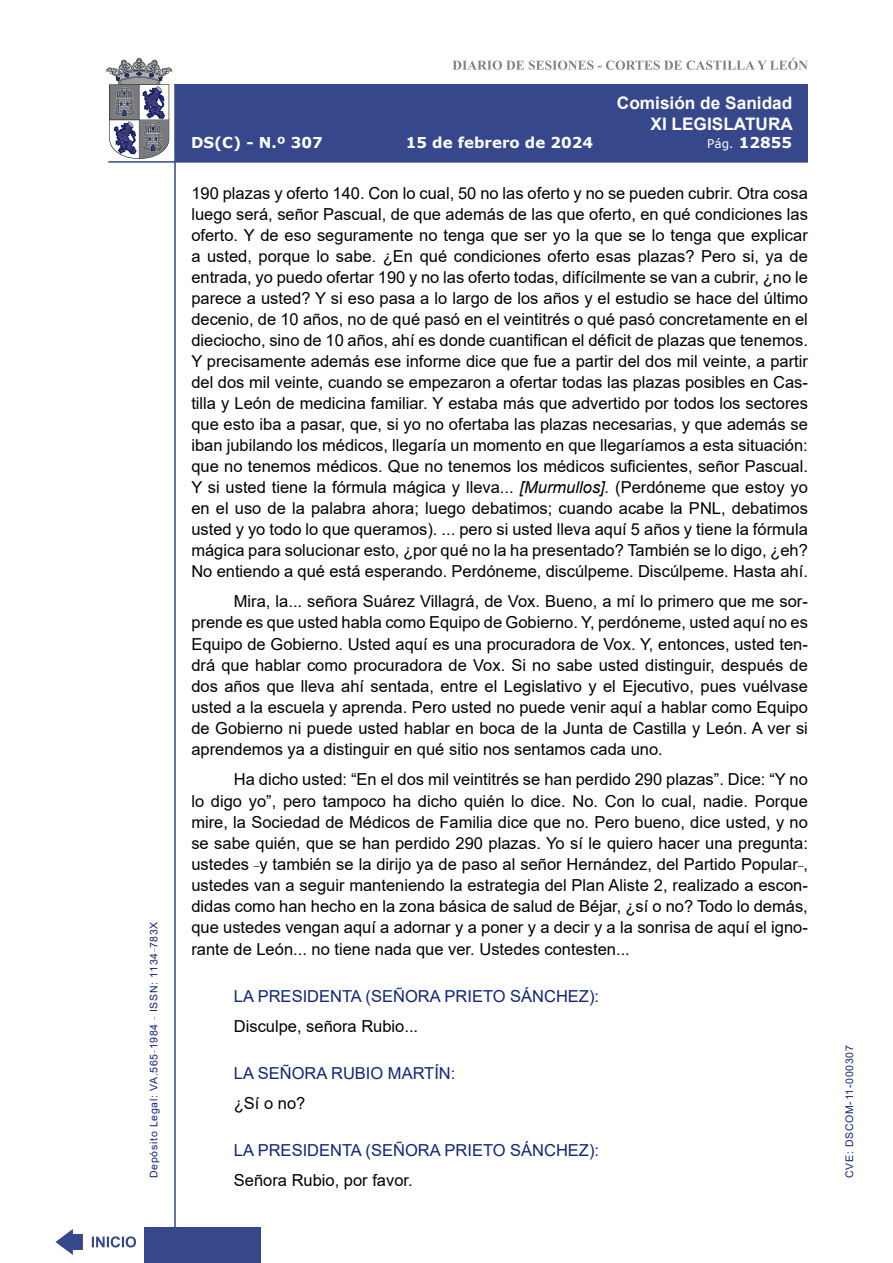
<style>
.page{position:relative;width:893px;height:1263px;background:#fff}
.page>*{position:absolute;margin:0;border:0;box-sizing:border-box;transform-origin:0 0}
.t1{font:700 17.25px/20.7px "Arial";color:#fff;text-align:right}
.t2{font:16.5px/21px "Arial";color:#000;text-align:justify}
.Orador{font:16.5px "Arial";color:#122678}
.t3{font:700 15px "Verdana";color:#fff}
.t4{font:10.5px "Arial";letter-spacing:.065em;color:#122678}
.s1{font-weight:400;font-size:12px}
.s2{font-style:italic}
</style>
<div class="page">
<svg style="left:452px;top:58px;width:356px;height:12px"></svg>
<hr style="left:174px;top:84px;width:2px;height:1179px;background:#36478c">
<div style="left:144px;top:1227px;width:117px;height:36px;background:#36478c"></div>
<div style="left:175px;top:84px;width:633px;height:78px;background:#36478c"></div>
<hr style="left:108px;top:161px;width:700px;height:2px;background:#36478c">
<svg style="left:92px;top:1236px;width:44px;height:11px"></svg>
<svg style="left:55px;top:1229px;width:28px;height:26px"></svg>
<svg style="left:106px;top:58px;width:66px;height:101px"></svg>
<p class="t4" style="left:146px;top:1178px;width:258px;rotate:-90deg">Depósito Legal: VA.565<sup>_</sup>1984 <sup>_</sup> ISSN: 1134<sup>_</sup>783X</p>
<p class="t1" style="left:617px;top:93px;width:178px">Comisión de Sanidad<br>XI LEGISLATURA</p>
<p class="t3" style="left:191px;top:132px;width:133px">DS(C) - N.º 307</p>
<p class="t3" style="left:406px;top:132px;width:189px">15 de febrero de 2024</p>
<p class="t3" style="left:707px;top:132px;width:86px"><span class="s1">Pág.</span> 12855</p>
<p class="t2" style="left:191px;top:183px;width:618px">190 plazas y oferto 140. Con lo cual, 50 no las oferto y no se pueden cubrir. Otra cosa luego será, señor Pascual, de que además de las que oferto, en qué condiciones las oferto. Y de eso seguramente no tenga que ser yo la que se lo tenga que explicar a usted, porque lo sabe. ¿En qué condiciones oferto esas plazas? Pero si, ya de entrada, yo puedo ofertar 190 y no las oferto todas, difícilmente se van a cubrir, ¿no le parece a usted? Y si eso pasa a lo largo de los años y el estudio se hace del último decenio, de 10 años, no de qué pasó en el veintitrés o qué pasó concretamente en el dieciocho, sino de 10 años, ahí es donde cuantifican el déficit de plazas que tenemos.<br>Y precisamente además ese informe dice que fue a partir del dos mil veinte, a partir del dos mil veinte, cuando se empezaron a ofertar todas las plazas posibles en Cas&shy;tilla y León de medicina familiar. Y estaba más que advertido por todos los sectores que esto iba a pasar, que, si yo no ofertaba las plazas necesarias, y que además se iban jubilando los médicos, llegaría un momento en que llegaríamos a esta situación: que no tenemos médicos. Que no tenemos los médicos suficientes, señor Pascual.<br>Y si usted tiene la fórmula mágica y lleva... <span class="s2">[Murmullos].</span> (Perdóneme que estoy yo en el uso de la palabra ahora; luego debatimos; cuando acabe la PNL, debatimos usted y yo todo lo que queramos). ... pero si usted lleva aquí 5 años y tiene la fórmula mágica para solucionar esto, ¿por qué no la ha presentado? También se lo digo, ¿eh?<br>No entiendo a qué está esperando. Perdóneme, discúlpeme. Discúlpeme. Hasta ahí.</p>
<p class="t2" style="left:191px;top:591px;width:618px;text-indent:43px">Mira, la... señora Suárez Villagrá, de Vox. Bueno, a mí lo primero que me sor&shy;prende es que usted habla como Equipo de Gobierno. Y, perdóneme, usted aquí no es Equipo de Gobierno. Usted aquí es una procuradora de Vox. Y, entonces, usted ten&shy;drá que hablar como procuradora de Vox. Si no sabe usted distinguir, después de dos años que lleva ahí sentada, entre el Legislativo y el Ejecutivo, pues vuélvase usted a la escuela y aprenda. Pero usted no puede venir aquí a hablar como Equipo de Gobierno ni puede usted hablar en boca de la Junta de Castilla y León. A ver si aprendemos ya a distinguir en qué sitio nos sentamos cada uno.</p>
<p class="t2" style="left:191px;top:769px;width:618px;text-indent:43px">Ha dicho usted: “En el dos mil veintitrés se han perdido 290 plazas”. Dice: “Y no lo digo yo”, pero tampoco ha dicho quién lo dice. No. Con lo cual, nadie. Porque mire, la Sociedad de Médicos de Familia dice que no. Pero bueno, dice usted, y no se sabe quién, que se han perdido 290 plazas. Yo sí le quiero hacer una pregunta: ustedes <sup>_</sup>y también se la dirijo ya de paso al señor Hernández, del Partido Popular<sup>_</sup>, ustedes van a seguir manteniendo la estrategia del Plan Aliste 2, realizado a escon&shy;didas como han hecho en la zona básica de salud de Béjar, ¿sí o no? Todo lo demás, que ustedes vengan aquí a adornar y a poner y a decir y a la sonrisa de aquí el igno&shy;rante de León... no tiene nada que ver. Ustedes contesten...</p>
<p class="Orador" style="left:234px;top:984px;width:367px">LA PRESIDENTA (SEÑORA PRIETO SÁNCHEZ):</p>
<p class="t2" style="left:234px;top:1015px;width:186px">Disculpe, señora Rubio...</p>
<p class="Orador" style="left:234px;top:1062px;width:223px">LA SEÑORA RUBIO MARTÍN:</p>
<p class="t2" style="left:234px;top:1092px;width:73px">¿Sí o no?</p>
<p class="Orador" style="left:234px;top:1139px;width:367px">LA PRESIDENTA (SEÑORA PRIETO SÁNCHEZ):</p>
<p class="t2" style="left:234px;top:1170px;width:180px">Señora Rubio, por favor.</p>
<p class="t4" style="left:842px;top:1178px;width:134px;rotate:-90deg">CVE: DSCOM-11-000307</p>
</div>
